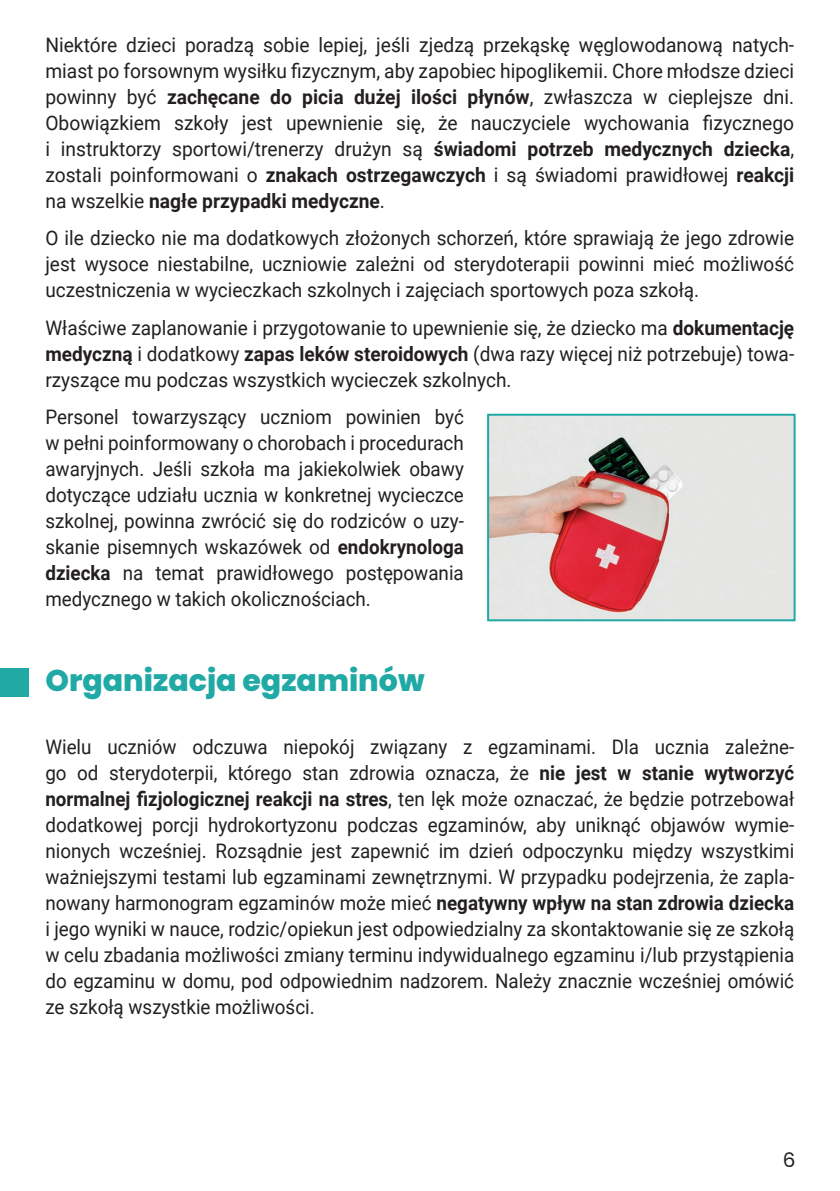
<style>
.page{position:relative;width:840px;height:1191px;background:#fff}
.page>*{position:absolute;margin:0;border:0;box-sizing:border-box;transform-origin:0 0}
.t1{font:800 30px "Poppins";color:#20a9a5}
.t2{font:20px/26px "Roboto";color:#231f20;text-align:justify;scale:.94 1}
.t3{font:20px/26px "Roboto";color:#231f20;text-align:justify;scale:.96 1}
.t4{font:20px/26px "Roboto";color:#231f20;text-align:justify;scale:.95 1}
.t5{font:20px "Poppins";color:#231f20}
.s1{font-weight:700}
</style>
<div class="page">
<div style="left:0;top:668px;width:28px;height:28px;background:#20a9a5"></div>
<img style="left:490px;top:417px;width:302px;height:201px">
<div style="left:487px;top:414px;width:308px;height:207px;border:2px solid #20a9a5"></div>
<p class="t3" style="left:45px;top:31px;width:781px">Niektóre dzieci poradzą sobie lepiej, jeśli zjedzą przekąskę węglowodanową natych&shy;miast po forsownym wysiłku fizycznym, aby zapobiec hipoglikemii. Chore młodsze dzieci powinny być <span class="s1">zachęcane do picia dużej ilości płynów</span>, zwłaszcza w cieplejsze dni.<br>Obowiązkiem szkoły jest upewnienie się, że nauczyciele wychowania fizycznego i instruktorzy sportowi/trenerzy drużyn są <span class="s1">świadomi potrzeb medycznych dziecka</span>, zostali poinformowani o <span class="s1">znakach ostrzegawczych</span> i są świadomi prawidłowej <span class="s1">reakcji </span>na wszelkie <span class="s1">nagłe przypadki medyczne</span>.</p>
<p class="t4" style="left:45px;top:224px;width:789px">O ile dziecko nie ma dodatkowych złożonych schorzeń, które sprawiają że jego zdrowie jest wysoce niestabilne, uczniowie zależni od sterydoterapii powinni mieć możliwość uczestniczenia w wycieczkach szkolnych i zajęciach sportowych poza szkołą.</p>
<p class="t4" style="left:45px;top:314px;width:789px">Właściwe zaplanowanie i przygotowanie to upewnienie się, że dziecko ma <span class="s1">dokumentację medyczną</span> i dodatkowy <span class="s1">zapas leków steroidowych</span> (dwa razy więcej niż potrzebuje) towa&shy;rzyszące mu podczas wszystkich wycieczek szkolnych.</p>
<p class="t2" style="left:45px;top:403px;width:446px">Personel towarzyszący uczniom powinien być w pełni poinformowany o chorobach i procedurach awaryjnych. Jeśli szkoła ma jakiekolwiek obawy dotyczące udziału ucznia w konkretnej wycieczce szkolnej, powinna zwrócić się do rodziców o uzy&shy;skanie pisemnych wskazówek od <span class="s1">endokrynologa dziecka</span> na temat prawidłowego postępowania medycznego w takich okolicznościach.</p>
<h1 class="t1" style="left:45px;top:663px;width:380px">Organizacja egzaminów</h1>
<p class="t2" style="left:45px;top:733px;width:797px">Wielu uczniów odczuwa niepokój związany z egzaminami. Dla ucznia zależne&shy;go od sterydoterpii, którego stan zdrowia oznacza, że <span class="s1">nie jest w stanie wytworzyć normalnej fizjologicznej reakcji na stres</span>, ten lęk może oznaczać, że będzie potrzebował dodatkowej porcji hydrokortyzonu podczas egzaminów, aby uniknąć objawów wymie&shy;nionych wcześniej. Rozsądnie jest zapewnić im dzień odpoczynku między wszystkimi ważniejszymi testami lub egzaminami zewnętrznymi. W przypadku podejrzenia, że zapla&shy;nowany harmonogram egzaminów może mieć <span class="s1">negatywny wpływ na stan zdrowia dziecka </span>i jego wyniki w nauce, rodzic/opiekun jest odpowiedzialny za skontaktowanie się ze szkołą w celu zbadania możliwości zmiany terminu indywidualnego egzaminu i/lub przystąpienia do egzaminu w domu, pod odpowiednim nadzorem. Należy znacznie wcześniej omówić ze szkołą wszystkie możliwości.</p>
<p class="t5" style="left:782px;top:1148px;width:14px">6</p>
</div>
